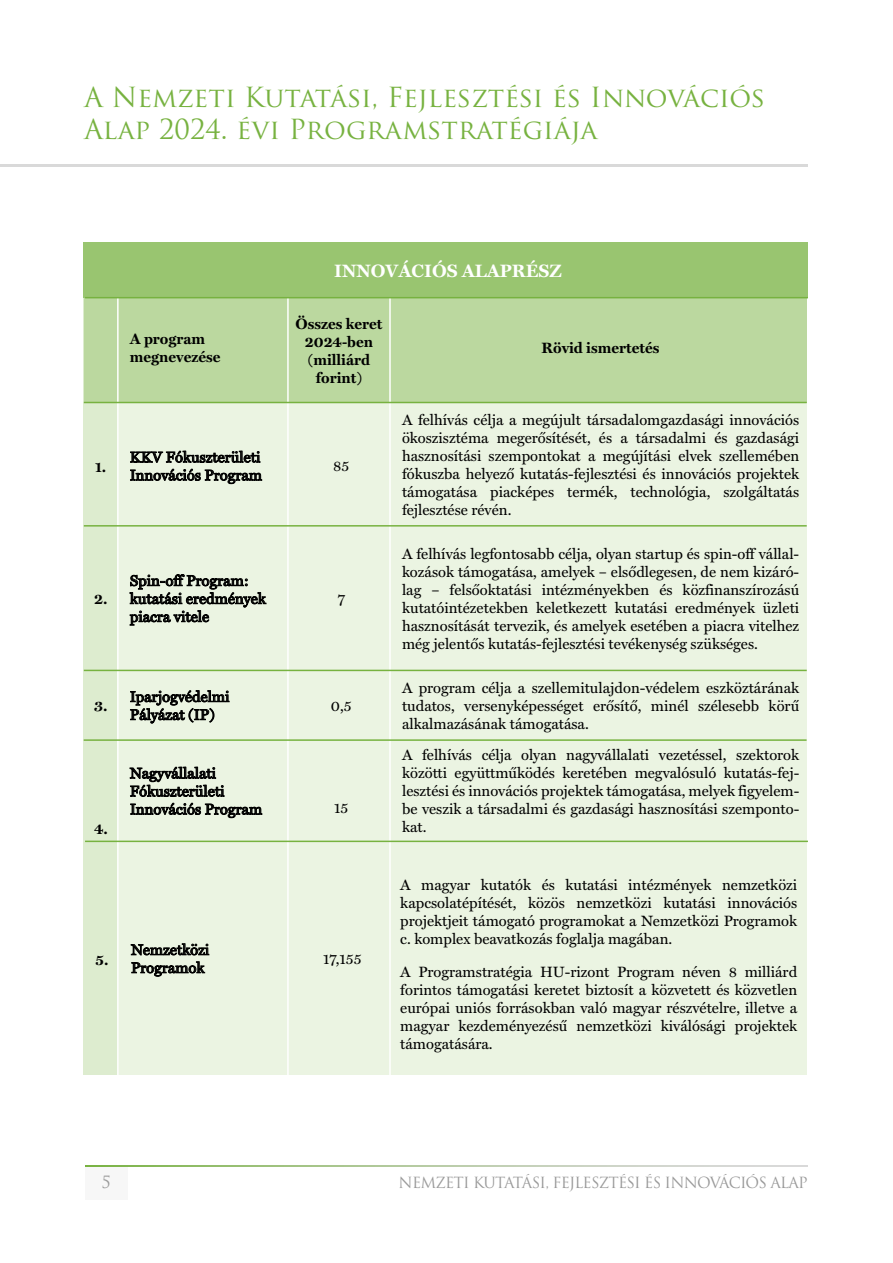
<style>
.page{position:relative;width:893px;height:1263px;background:#fff}
.page>*{position:absolute;margin:0;border:0;box-sizing:border-box;transform-origin:0 0}
.t1{font:27px/32.4px "Trajan Pro";color:#77b240}
.t2{font:18px "Miller Text HU Bold";color:#fff}
.t3{font:16.5px "Trajan Pro";color:#999}
.t4{font:15px/18px "Miller Text HU";color:#000;text-align:justify}
.t5{font:15px/18px "Miller Text HU Bold";color:#000}
.t6{font:15px "Trajan Pro";letter-spacing:-.05em;color:#999}
</style>
<div class="page">
<div style="left:84px;top:292px;width:723px;height:783px;background:#ebf4e2"></div>
<div style="left:84px;top:292px;width:34px;height:783px;background:#ddeccf"></div>
<div style="left:84px;top:298px;width:723px;height:104px;background:#bbd89f"></div>
<hr style="left:117px;top:292px;width:2px;height:876px;background:#fff">
<hr style="left:287px;top:292px;width:2px;height:876px;background:#fff">
<hr style="left:389px;top:292px;width:2px;height:876px;background:#fff">
<div style="left:84px;top:242px;width:724px;height:56px;background:#99c570"></div>
<svg style="left:130px;top:451px;width:130px;height:12px"></svg>
<svg style="left:130px;top:469px;width:132px;height:15px"></svg>
<div style="left:85px;top:1165px;width:43px;height:34px;background:#f7f7f7"></div>
<svg style="left:85px;top:1165px;width:723px;height:1px"></svg>
<hr style="left:85px;top:297px;width:723px;height:1px;background:#77b240">
<hr style="left:84px;top:402px;width:723px;height:1px;background:#77b240">
<svg style="left:130px;top:574px;width:136px;height:51px"></svg>
<hr style="left:84px;top:525px;width:723px;height:2px;background:#77b240">
<hr style="left:84px;top:670px;width:723px;height:1px;background:#77b240">
<hr style="left:84px;top:739px;width:723px;height:2px;background:#77b240">
<hr style="left:85px;top:841px;width:723px;height:1px;background:#77b240">
<hr style="left:0;top:165px;width:808px;height:2px;background:#d9d9d9">
<svg style="left:130px;top:690px;width:99px;height:33px"></svg>
<svg style="left:130px;top:767px;width:94px;height:30px"></svg>
<svg style="left:130px;top:803px;width:132px;height:15px"></svg>
<svg style="left:131px;top:943px;width:78px;height:12px"></svg>
<svg style="left:131px;top:961px;width:74px;height:15px"></svg>
<h1 class="t1" style="left:84px;top:80px;width:683px">A Nemzeti Kutatási, Fejlesztési és Innovációs<br>Alap 2024. évi Programstratégiája</h1>
<p class="t5" style="left:95px;top:457px;width:13px">1.</p>
<p class="t5" style="left:130px;top:329px;width:92px">A program megnevezése</p>
<p class="t2" style="left:334px;top:260px;width:229px">INNOVÁCIÓS ALAPRÉSZ</p>
<p class="t5" style="left:296px;top:314px;width:88px;text-align:center">Összes keret<br>2024-ben (milliárd forint)</p>
<p class="t5" style="left:542px;top:338px;width:119px">Rövid ismertetés</p>
<p class="t4" style="left:130px;top:448px;width:134px">KKV Fókuszterületi<br>Innovációs Program</p>
<p class="t4" style="left:333px;top:457px;width:18px">85</p>
<p class="t4" style="left:402px;top:410px;width:399px">A felhívás célja a megújult társadalomgazdasági innovációs ökoszisztéma megerősítését, és a társadalmi és gazdasági hasznosítási szempontokat a megújítási elvek szellemében fókuszba helyező kutatás-fejlesztési és innovációs projektek támogatása piacképes termék, technológia, szolgáltatás fejlesztése révén.</p>
<p class="t4" style="left:130px;top:571px;width:138px;text-align:left">Spin-off Program: kutatási eredmények piacra vitele</p>
<p class="t5" style="left:94px;top:590px;width:15px">2.</p>
<p class="t4" style="left:337px;top:589px;width:9px">7</p>
<p class="t5" style="left:94px;top:697px;width:15px">3.</p>
<p class="t5" style="left:94px;top:819px;width:15px">4.</p>
<p class="t4" style="left:130px;top:687px;width:101px">Iparjogvédelmi<br>Pályázat (IP)</p>
<p class="t4" style="left:331px;top:696px;width:22px">0,5</p>
<p class="t4" style="left:130px;top:764px;width:134px;text-align:left">Nagyvállalati<br>Fókuszterületi<br>Innovációs Program</p>
<p class="t4" style="left:334px;top:799px;width:16px">15</p>
<p class="t5" style="left:96px;top:950px;width:14px">5.</p>
<p class="t4" style="left:131px;top:940px;width:80px">Nemzetközi<br>Programok</p>
<p class="t4" style="left:323px;top:949px;width:40px">17,155</p>
<p class="t4" style="left:402px;top:544px;width:399px">A felhívás legfontosabb célja, olyan startup és spin-off vállal&shy;kozások támogatása, amelyek – elsődlegesen, de nem kizáró&shy;lag – felsőoktatási intézményekben és közfinanszírozású kutatóintézetekben keletkezett kutatási eredmények üzleti hasznosítását tervezik, és amelyek esetében a piacra vitelhez még jelentős kutatás-fejlesztési tevékenység szükséges.</p>
<p class="t4" style="left:402px;top:678px;width:399px">A program célja a szellemitulajdon-védelem eszköztárának tudatos, versenyképességet erősítő, minél szélesebb körű alkalmazásának támogatása.</p>
<p class="t4" style="left:402px;top:746px;width:399px">A felhívás célja olyan nagyvállalati vezetéssel, szektorok közötti együttműködés keretében megvalósuló kutatás-fej&shy;lesztési és innovációs projektek támogatása, melyek figyelem&shy;be veszik a társadalmi és gazdasági hasznosítási szemponto&shy;kat.</p>
<p class="t4" style="left:400px;top:875px;width:398px">A magyar kutatók és kutatási intézmények nemzetközi kapcsolatépítését, közös nemzetközi kutatási innovációs projektjeit támogató programokat a Nemzetközi Programok c. komplex beavatkozás foglalja magában.</p>
<p class="t4" style="left:400px;top:962px;width:398px">A Programstratégia HU-rizont Program néven 8 milliárd forintos támogatási keretet biztosít a közvetett és közvetlen európai uniós forrásokban való magyar részvételre, illetve a magyar kezdeményezésű nemzetközi kiválósági projektek támogatására.</p>
<p class="t3" style="left:102px;top:1172px;width:11px">5</p>
<p class="t6" style="left:399px;top:1172px;width:411px">NEMZETI KUTATÁSI, FEJLESZTÉSI ÉS INNOVÁCIÓS ALAP</p>
</div>
